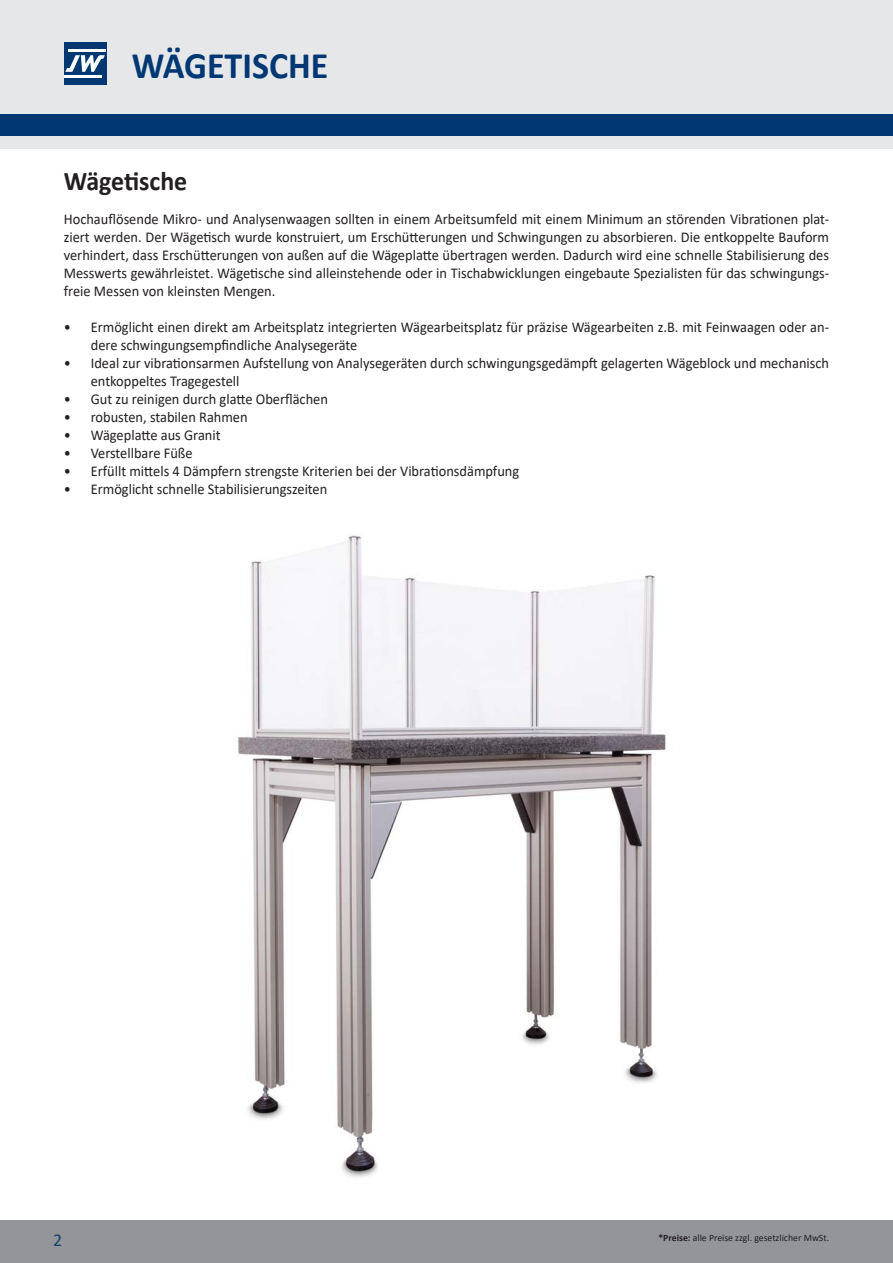
<style>
.page{position:relative;width:893px;height:1263px;background:#fff}
.page>*{position:absolute;margin:0;border:0;box-sizing:border-box;transform-origin:0 0}
.t1{font:700 37.5px "Calibri";color:#013874;scale:.96 1}
.Überschrift_1{font:700 27px "Calibri";color:#231f20;scale:.96 1}
.t2{font:18px "Calibri";color:#15406e}
.Standard_Fließtext_1{font:15px/18px "Calibri";color:#231f20;scale:.96 1}
.t3{font:9.75px "Calibri";color:#231f20}
.s1{font-weight:700}
</style>
<div class="page">
<div style="left:0;top:0;width:893px;height:115px;background:#e6e7e9"></div>
<div style="left:0;top:115px;width:893px;height:21px;background:#013874"></div>
<div style="left:0;top:136px;width:893px;height:13px;background:#e6e7e9"></div>
<div style="left:64px;top:43px;width:42px;height:42px;background:#013874"></div>
<hr style="left:69px;top:50px;width:37px;height:2px;background:#fff">
<hr style="left:64px;top:75px;width:38px;height:3px;background:#fff">
<svg style="left:65px;top:55px;width:40px;height:17px"></svg>
<div style="left:0;top:1220px;width:893px;height:43px;background:#939598"></div>
<img style="left:237px;top:535px;width:429px;height:642px">
<h1 class="t1" style="left:132px;top:39px;width:206px">WÄGETISCHE</h1>
<p class="Überschrift_1" style="left:64px;top:162px;width:130px">Wägetische</p>
<p class="Standard_Fließtext_1" style="left:64px;top:209px;width:799px;text-align:justify">Hochauflösende Mikro- und Analysenwaagen sollten in einem Arbeitsumfeld mit einem Minimum an störenden Vibrationen plat&shy;ziert werden. Der Wägetisch wurde konstruiert, um Erschütterungen und Schwingungen zu absorbieren. Die entkoppelte Bauform verhindert, dass Erschütterungen von außen auf die Wägeplatte übertragen werden. Dadurch wird eine schnelle Stabilisierung des Messwerts gewährleistet. Wägetische sind alleinstehende oder in Tischabwicklungen eingebaute Spezialisten für das schwingungs&shy;freie Messen von kleinsten Mengen.</p>
<p class="Standard_Fließtext_1" style="left:91px;top:317px;width:771px;text-indent:-27px">• Ermöglicht einen direkt am Arbeitsplatz integrierten Wägearbeitsplatz für präzise Wägearbeiten z.B. mit Feinwaagen oder an&shy;dere schwingungsempfindliche Analysegeräte</p>
<p class="Standard_Fließtext_1" style="left:91px;top:353px;width:771px;text-indent:-27px">• Ideal zur vibrationsarmen Aufstellung von Analysegeräten durch schwingungsgedämpft gelagerten Wägeblock und mechanisch entkoppeltes Tragegestell</p>
<p class="Standard_Fließtext_1" style="left:64px;top:389px;width:277px">• Gut zu reinigen durch glatte Oberflächen</p>
<p class="Standard_Fließtext_1" style="left:64px;top:407px;width:193px">• robusten, stabilen Rahmen</p>
<p class="Standard_Fließtext_1" style="left:64px;top:425px;width:165px">• Wägeplatte aus Granit</p>
<p class="Standard_Fließtext_1" style="left:64px;top:443px;width:136px">• Verstellbare Füße</p>
<p class="Standard_Fließtext_1" style="left:64px;top:461px;width:476px">• Erfüllt mittels 4 Dämpfern strengste Kriterien bei der Vibrationsdämpfung</p>
<p class="Standard_Fließtext_1" style="left:64px;top:479px;width:276px">• Ermöglicht schnelle Stabilisierungszeiten</p>
<p class="t2" style="left:53px;top:1227px;width:11px">2</p>
<p class="t3" style="left:658px;top:1230px;width:172px"><span class="s1">*Preise:</span> alle Preise zzgl. gesetzlicher MwSt.</p>
</div>
